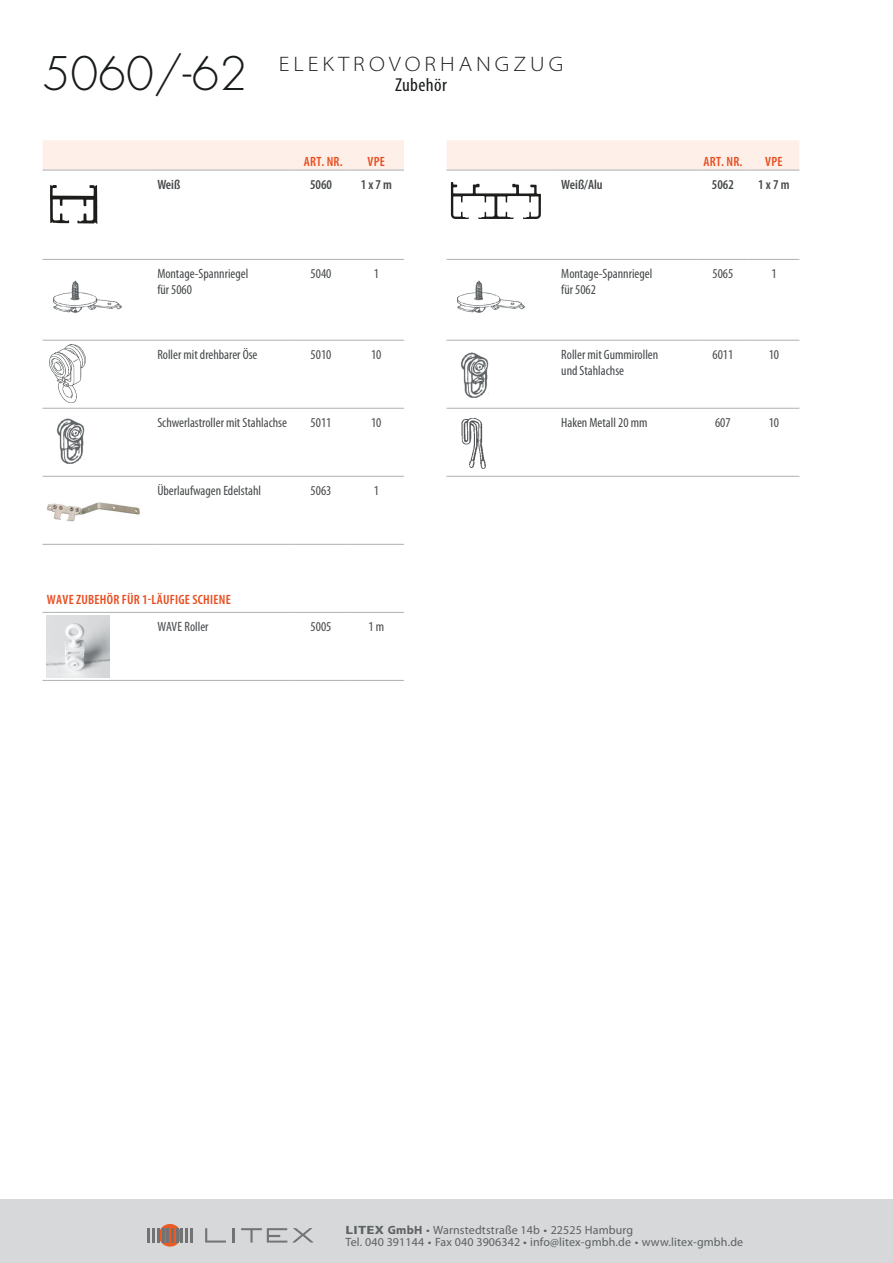
<style>
.page{position:relative;width:893px;height:1263px;background:#fff}
.page>*{position:absolute;margin:0;border:0;box-sizing:border-box;transform-origin:0 0}
.t1{font:300 45px "Futura";color:#181b1c}
.t2{font:300 semi-expanded 21px "Myriad Pro";letter-spacing:.19em;color:#181b1c}
.t3{font:condensed 18.75px "Myriad Pro";letter-spacing:.02em;color:#181b1c;scale:1.04 1}
.t4{font:condensed 13.5px/16.2px "Myriad Pro";color:#444749}
.t5{font:600 condensed 13.5px "Myriad Pro";letter-spacing:.02em;color:#e84b1e}
.t6{font:600 condensed 13.5px "Myriad Pro";color:#444749}
.t7{font:12px/12px "Myriad Pro";letter-spacing:.01em;color:#5d6162;scale:1.1 1}
.s1{font-weight:700}
</style>
<div class="page">
<div style="left:0;top:1199px;width:893px;height:64px;background:#d6d8da"></div>
<svg style="left:205px;top:1228px;width:21px;height:14px"></svg>
<svg style="left:233px;top:1228px;width:2px;height:14px"></svg>
<svg style="left:241px;top:1228px;width:72px;height:14px"></svg>
<svg style="left:159px;top:1224px;width:22px;height:22px"></svg>
<svg style="left:190px;top:1228px;width:2px;height:14px"></svg>
<hr style="left:185px;top:1228px;width:3px;height:14px;background:#747373">
<svg style="left:176px;top:1228px;width:7px;height:14px"></svg>
<hr style="left:171px;top:1228px;width:3px;height:14px;background:#747373">
<hr style="left:166px;top:1228px;width:3px;height:14px;background:#747373">
<svg style="left:148px;top:1228px;width:16px;height:14px"></svg>
<div style="left:43px;top:140px;width:361px;height:30px;background:#fef0e8"></div>
<svg style="left:153px;top:339px;width:251px;height:205px"></svg>
<svg style="left:43px;top:475px;width:110px;height:69px"></svg>
<hr style="left:43px;top:170px;width:110px;height:1px;background:#acb0b2">
<hr style="left:153px;top:259px;width:140px;height:1px;background:#acb0b2">
<hr style="left:153px;top:340px;width:140px;height:1px;background:#acb0b2">
<hr style="left:153px;top:408px;width:140px;height:1px;background:#acb0b2">
<hr style="left:153px;top:476px;width:140px;height:1px;background:#acb0b2">
<hr style="left:43px;top:476px;width:110px;height:1px;background:#acb0b2">
<hr style="left:43px;top:544px;width:110px;height:1px;background:#acb0b2">
<hr style="left:153px;top:544px;width:140px;height:1px;background:#acb0b2">
<hr style="left:43px;top:259px;width:110px;height:1px;background:#acb0b2">
<hr style="left:43px;top:340px;width:110px;height:1px;background:#acb0b2">
<hr style="left:43px;top:408px;width:110px;height:1px;background:#acb0b2">
<hr style="left:293px;top:259px;width:56px;height:1px;background:#acb0b2">
<hr style="left:349px;top:259px;width:55px;height:1px;background:#acb0b2">
<hr style="left:293px;top:340px;width:56px;height:1px;background:#acb0b2">
<hr style="left:349px;top:340px;width:55px;height:1px;background:#acb0b2">
<hr style="left:293px;top:408px;width:56px;height:1px;background:#acb0b2">
<hr style="left:349px;top:408px;width:55px;height:1px;background:#acb0b2">
<hr style="left:293px;top:476px;width:56px;height:1px;background:#acb0b2">
<hr style="left:349px;top:476px;width:55px;height:1px;background:#acb0b2">
<hr style="left:293px;top:544px;width:56px;height:1px;background:#acb0b2">
<hr style="left:349px;top:544px;width:55px;height:1px;background:#acb0b2">
<hr style="left:293px;top:680px;width:56px;height:1px;background:#acb0b2">
<hr style="left:349px;top:680px;width:55px;height:1px;background:#acb0b2">
<hr style="left:153px;top:680px;width:140px;height:1px;background:#acb0b2">
<hr style="left:43px;top:612px;width:110px;height:1px;background:#acb0b2">
<hr style="left:153px;top:612px;width:140px;height:1px;background:#acb0b2">
<hr style="left:293px;top:612px;width:56px;height:1px;background:#acb0b2">
<hr style="left:349px;top:612px;width:55px;height:1px;background:#acb0b2">
<hr style="left:43px;top:680px;width:110px;height:1px;background:#acb0b2">
<hr style="left:153px;top:170px;width:140px;height:1px;background:#acb0b2">
<hr style="left:293px;top:170px;width:56px;height:1px;background:#acb0b2">
<hr style="left:349px;top:170px;width:55px;height:1px;background:#acb0b2">
<svg style="left:50px;top:185px;width:48px;height:39px"></svg>
<img style="left:53px;top:280px;width:69px;height:33px">
<img style="left:50px;top:344px;width:36px;height:58px">
<img style="left:56px;top:418px;width:29px;height:46px">
<img style="left:47px;top:500px;width:94px;height:25px">
<img style="left:47px;top:615px;width:63px;height:62px">
<div style="left:446px;top:140px;width:353px;height:30px;background:#fef0e8"></div>
<svg style="left:557px;top:339px;width:242px;height:137px"></svg>
<hr style="left:446px;top:408px;width:111px;height:1px;background:#acb0b2">
<hr style="left:446px;top:476px;width:111px;height:1px;background:#acb0b2">
<hr style="left:557px;top:170px;width:140px;height:1px;background:#acb0b2">
<hr style="left:557px;top:259px;width:140px;height:1px;background:#acb0b2">
<hr style="left:557px;top:340px;width:140px;height:1px;background:#acb0b2">
<hr style="left:446px;top:170px;width:111px;height:1px;background:#acb0b2">
<hr style="left:446px;top:259px;width:111px;height:1px;background:#acb0b2">
<hr style="left:446px;top:340px;width:111px;height:1px;background:#acb0b2">
<hr style="left:697px;top:170px;width:51px;height:1px;background:#acb0b2">
<hr style="left:748px;top:170px;width:51px;height:1px;background:#acb0b2">
<hr style="left:697px;top:259px;width:51px;height:1px;background:#acb0b2">
<hr style="left:748px;top:259px;width:51px;height:1px;background:#acb0b2">
<hr style="left:697px;top:340px;width:51px;height:1px;background:#acb0b2">
<hr style="left:748px;top:340px;width:51px;height:1px;background:#acb0b2">
<hr style="left:697px;top:408px;width:51px;height:1px;background:#acb0b2">
<hr style="left:748px;top:408px;width:51px;height:1px;background:#acb0b2">
<hr style="left:697px;top:476px;width:51px;height:1px;background:#acb0b2">
<hr style="left:748px;top:476px;width:51px;height:1px;background:#acb0b2">
<hr style="left:557px;top:408px;width:140px;height:1px;background:#acb0b2">
<hr style="left:557px;top:476px;width:140px;height:1px;background:#acb0b2">
<svg style="left:451px;top:182px;width:90px;height:37px"></svg>
<img style="left:457px;top:280px;width:68px;height:33px">
<img style="left:460px;top:352px;width:29px;height:46px">
<img style="left:461px;top:418px;width:25px;height:51px">
<h1 class="t1" style="left:43px;top:45px;width:206px">5060/-62</h1>
<h2 class="t2" style="left:279px;top:52px;width:286px">ELEKTROVORHANGZUG</h2>
<h3 class="t3" style="left:395px;top:74px;width:51px">Zubehör</h3>
<p class="t5" style="left:304px;top:154px;width:40px">ART. NR.</p>
<p class="t5" style="left:368px;top:154px;width:19px">VPE</p>
<p class="t5" style="left:703px;top:154px;width:40px">ART. NR.</p>
<p class="t5" style="left:765px;top:154px;width:19px">VPE</p>
<p class="t6" style="left:157px;top:177px;width:24px">Weiß</p>
<p class="t6" style="left:310px;top:177px;width:24px">5060</p>
<p class="t6" style="left:361px;top:177px;width:33px">1 x 7 m</p>
<p class="t4" style="left:157px;top:266px;width:93px">Montage-Spannriegel für 5060</p>
<p class="t4" style="left:311px;top:266px;width:22px">5040</p>
<p class="t4" style="left:374px;top:266px;width:7px">1</p>
<p class="t4" style="left:157px;top:346px;width:102px">Roller mit drehbarer Öse</p>
<p class="t4" style="left:311px;top:346px;width:22px">5010</p>
<p class="t4" style="left:371px;top:346px;width:12px">10</p>
<p class="t4" style="left:157px;top:415px;width:131px">Schwerlastroller mit Stahlachse</p>
<p class="t4" style="left:311px;top:415px;width:22px">5011</p>
<p class="t4" style="left:371px;top:415px;width:12px">10</p>
<p class="t4" style="left:157px;top:483px;width:105px">Überlaufwagen Edelstahl</p>
<p class="t4" style="left:311px;top:483px;width:22px">5063</p>
<p class="t4" style="left:374px;top:483px;width:7px">1</p>
<p class="t5" style="left:47px;top:592px;width:185px">WAVE ZUBEHÖR FÜR 1-LÄUFIGE SCHIENE</p>
<p class="t4" style="left:157px;top:619px;width:53px">WAVE Roller</p>
<p class="t4" style="left:311px;top:619px;width:22px">5005</p>
<p class="t4" style="left:368px;top:619px;width:17px">1 m</p>
<p class="t6" style="left:561px;top:177px;width:43px">Weiß/Alu</p>
<p class="t6" style="left:712px;top:177px;width:24px">5062</p>
<p class="t6" style="left:758px;top:177px;width:33px">1 x 7 m</p>
<p class="t4" style="left:561px;top:266px;width:93px">Montage-Spannriegel für 5062</p>
<p class="t4" style="left:712px;top:266px;width:22px">5065</p>
<p class="t4" style="left:771px;top:266px;width:7px">1</p>
<p class="t4" style="left:561px;top:346px;width:98px">Roller mit Gummirollen und Stahlachse</p>
<p class="t4" style="left:712px;top:346px;width:22px">6011</p>
<p class="t4" style="left:769px;top:346px;width:12px">10</p>
<p class="t4" style="left:561px;top:415px;width:88px">Haken Metall 20 mm</p>
<p class="t4" style="left:715px;top:415px;width:17px">607</p>
<p class="t4" style="left:769px;top:415px;width:12px">10</p>
<p class="t7" style="left:345px;top:1224px;width:363px"><span class="s1">LITEX GmbH</span> • Warnstedtstraße 14b • 22525 Hamburg<br>Tel. 040 391144 • Fax 040 3906342 • info@litex-gmbh.de • www.litex-gmbh.de</p>
</div>
